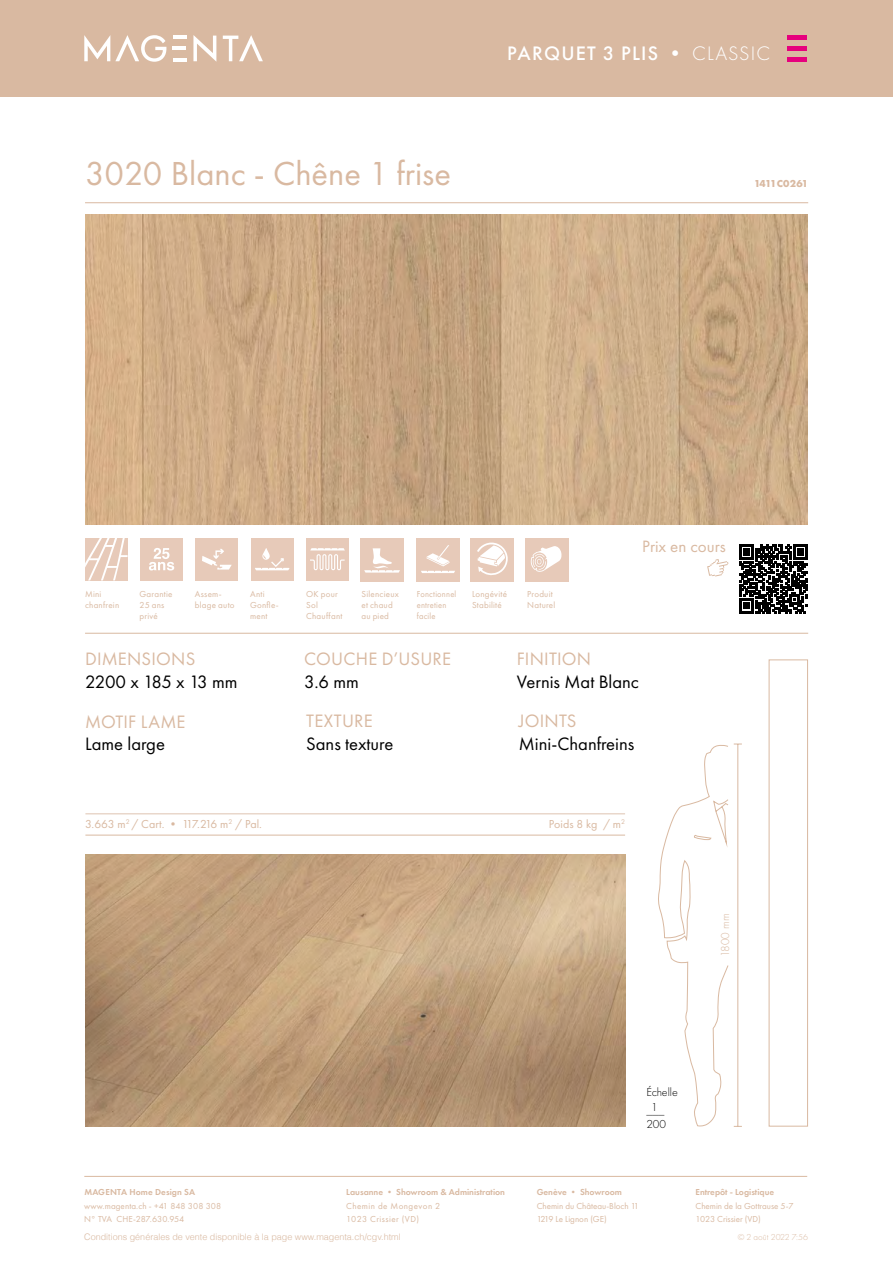
<style>
.page{position:relative;width:893px;height:1263px;background:#fff}
.page>*{position:absolute;margin:0;border:0;box-sizing:border-box;transform-origin:0 0}
.t1{font:34.5px "Futura PT";color:#d9b9a1}
.t2{font:500 20.25px "Futura PT";letter-spacing:.06em;color:#fff}
.t3{font:18.6px "Futura PT";color:#000}
.t4{font:18.6px "Futura PT";letter-spacing:.01em;color:#d9b9a1}
.t5{font:18.6px "Futura PT";letter-spacing:-.04em;color:#000}
.t6{font:17.1px "Futura PT";color:#d9b9a1}
.t7{font:12px "Futura PT";color:#d9b9a1}
.t8{font:300 12px/17.4px "Futura PT";color:#000}
.t9{font:300 12px "Futura PT";color:#d9b9a1}
.t10{font:700 10.5px "Futura PT";letter-spacing:-.01em;color:#d9b9a1}
.t11{font:9px/10.8px "Futura PT";letter-spacing:.025em;color:#d9b9a1}
.t12{font:600 9px "Futura PT";color:#d9b9a1}
.t13{font:9px/13.5px "Futura PT";color:#d9b9a1}
.t14{font:300 9px "Helvetica LT";color:#d9b9a1}
.t15{font:9px/13.5px "Futura PT";letter-spacing:.05em;color:#d9b9a1}
.t16{font:9px/10.8px "Futura PT";letter-spacing:.025em;color:#d9b9a1;scale:.94 1}
.t17{font:300 9px "Futura PT";color:#d9b9a1}
.s1{font-weight:300}
</style>
<div class="page">
<hr style="left:84px;top:1176px;width:723px;height:1px;background:#d9b9a1">
<div style="left:0;top:0;width:892px;height:97px;background:#d9b9a1"></div>
<svg style="left:84px;top:35px;width:83px;height:27px"></svg>
<svg style="left:173px;top:47px;width:13px;height:3px"></svg>
<svg style="left:173px;top:58px;width:13px;height:3px"></svg>
<svg style="left:173px;top:36px;width:13px;height:3px"></svg>
<svg style="left:193px;top:35px;width:23px;height:27px"></svg>
<svg style="left:223px;top:35px;width:40px;height:26px"></svg>
<div style="left:788px;top:35px;width:19px;height:5px;background:#e6007d"></div>
<div style="left:788px;top:46px;width:19px;height:5px;background:#e6007d"></div>
<div style="left:788px;top:57px;width:19px;height:5px;background:#e6007d"></div>
<hr style="left:85px;top:202px;width:723px;height:1px;background:#d9b9a1">
<hr style="left:85px;top:633px;width:723px;height:1px;background:#d9b9a1">
<hr style="left:85px;top:835px;width:540px;height:1px;background:#d9b9a1">
<hr style="left:85px;top:813px;width:540px;height:1px;background:#dec3b0">
<div style="left:769px;top:659px;width:39px;height:467px;border:1px solid #d9b9a1"></div>
<img style="left:85px;top:215px;width:723px;height:309px">
<img style="left:85px;top:855px;width:540px;height:272px">
<svg style="left:658px;top:743px;width:84px;height:384px"></svg>
<div style="left:306px;top:538px;width:43px;height:42px;background:#e7cab9"></div>
<svg style="left:310px;top:548px;width:35px;height:22px"></svg>
<div style="left:361px;top:538px;width:43px;height:43px;background:#e7cab9"></div>
<svg style="left:364px;top:548px;width:36px;height:25px"></svg>
<div style="left:416px;top:538px;width:43px;height:43px;background:#e7cab9"></div>
<svg style="left:421px;top:545px;width:34px;height:28px"></svg>
<div style="left:471px;top:538px;width:43px;height:43px;background:#e7cab9"></div>
<svg style="left:477px;top:542px;width:31px;height:33px"></svg>
<div style="left:525px;top:538px;width:43px;height:43px;background:#e7cab9"></div>
<svg style="left:531px;top:546px;width:31px;height:26px"></svg>
<svg style="left:85px;top:538px;width:43px;height:42px"></svg>
<div style="left:140px;top:538px;width:43px;height:42px;background:#e7cab9"></div>
<svg style="left:149px;top:548px;width:25px;height:22px"></svg>
<div style="left:196px;top:538px;width:42px;height:42px;background:#e7cab9"></div>
<svg style="left:202px;top:549px;width:30px;height:20px"></svg>
<div style="left:251px;top:538px;width:42px;height:42px;background:#e7cab9"></div>
<svg style="left:255px;top:548px;width:34px;height:22px"></svg>
<svg style="left:739px;top:545px;width:69px;height:68px"></svg>
<svg style="left:707px;top:559px;width:21px;height:17px"></svg>
<h1 class="t1" style="left:85px;top:153px;width:367px">3020 Blanc - Chêne 1 frise</h1>
<h2 class="t2" style="left:507px;top:41px;width:265px">PARQUET 3 PLIS • <span class="s1">CLASSIC</span></h2>
<p class="t10" style="left:754px;top:176px;width:56px">1411C0261</p>
<h3 class="t6" style="left:642px;top:536px;width:85px">Prix en cours</h3>
<p class="t11" style="left:85px;top:589px;width:36px">Mini chanfrein</p>
<p class="t11" style="left:140px;top:589px;width:34px">Garantie<br>25 ans privé</p>
<p class="t11" style="left:195px;top:589px;width:41px">Assem&shy;blage auto</p>
<p class="t11" style="left:250px;top:589px;width:30px">Anti<br>Gonfle&shy;ment</p>
<h3 class="t4" style="left:85px;top:648px;width:112px">DIMENSIONS</h3>
<h3 class="t5" style="left:85px;top:670px;width:154px">2200 x 185 x 13 mm</h3>
<h3 class="t4" style="left:85px;top:711px;width:102px">MOTIF LAME</h3>
<h3 class="t3" style="left:85px;top:733px;width:81px">Lame large</h3>
<p class="t11" style="left:306px;top:589px;width:38px">OK pour<br>Sol<br>Chauffant</p>
<p class="t11" style="left:361px;top:589px;width:39px">Silencieux et chaud au pied</p>
<p class="t16" style="left:417px;top:589px;width:44px">Fonctionnel entretien facile</p>
<p class="t11" style="left:472px;top:589px;width:36px">Longévité<br>Stabilité</p>
<p class="t11" style="left:527px;top:589px;width:30px">Produit<br>Naturel</p>
<h3 class="t4" style="left:304px;top:648px;width:148px">COUCHE D’USURE</h3>
<h3 class="t3" style="left:304px;top:670px;width:56px">3.6 mm</h3>
<h3 class="t4" style="left:306px;top:710px;width:68px">TEXTURE</h3>
<h3 class="t3" style="left:306px;top:732px;width:89px">Sans texture</h3>
<h3 class="t4" style="left:517px;top:648px;width:76px">FINITION</h3>
<h3 class="t3" style="left:517px;top:670px;width:124px">Vernis Mat Blanc</h3>
<h3 class="t4" style="left:519px;top:710px;width:59px">JOINTS</h3>
<h3 class="t3" style="left:519px;top:732px;width:117px">Mini-Chanfreins</h3>
<h3 class="t7" style="left:85px;top:817px;width:178px">3.663 m<sup>2</sup> / Cart. • 117.216 m<sup>2</sup> / Pal.</h3>
<h3 class="t7" style="left:549px;top:817px;width:78px">Poids 8 kg / m<sup>2</sup></h3>
<h3 class="t9" style="left:718px;top:957px;width:45px;rotate:-90deg">1800 mm</h3>
<h3 class="t8" style="left:646px;top:1084px;width:33px">Échelle ___</h3>
<h3 class="t8" style="left:646px;top:1098px;width:21px;text-align:center">1<br>200</h3>
<p class="t12" style="left:84px;top:1187px;width:112px">MAGENTA Home Design SA</p>
<p class="t11" style="left:84px;top:1199px;width:138px;line-height:13.5px">www.magenta.ch - +41 848 308 308<br>N° TVA CHE-287.630.954</p>
<p class="t12" style="left:346px;top:1187px;width:160px">Lausanne • Showroom &amp; Administration</p>
<p class="t15" style="left:346px;top:1199px;width:96px">Chemin de Mongevon 2<br>1023 Crissier (VD)</p>
<p class="t12" style="left:537px;top:1187px;width:87px">Genève • Showroom</p>
<p class="t13" style="left:537px;top:1199px;width:104px">Chemin du Château-Bloch 11<br>1219 Le Lignon (GE)</p>
<p class="t12" style="left:696px;top:1187px;width:80px">Entrepôt - Logistique</p>
<p class="t13" style="left:696px;top:1199px;width:100px">Chemin de la Gottrause 5-7<br>1023 Crissier (VD)</p>
<p class="t14" style="left:84px;top:1231px;width:318px">Conditions générales de vente disponible à la page www.magenta.ch/cgv.html</p>
<p class="t17" style="left:738px;top:1232px;width:72px">© 2 août 2022 7:56</p>
</div>
